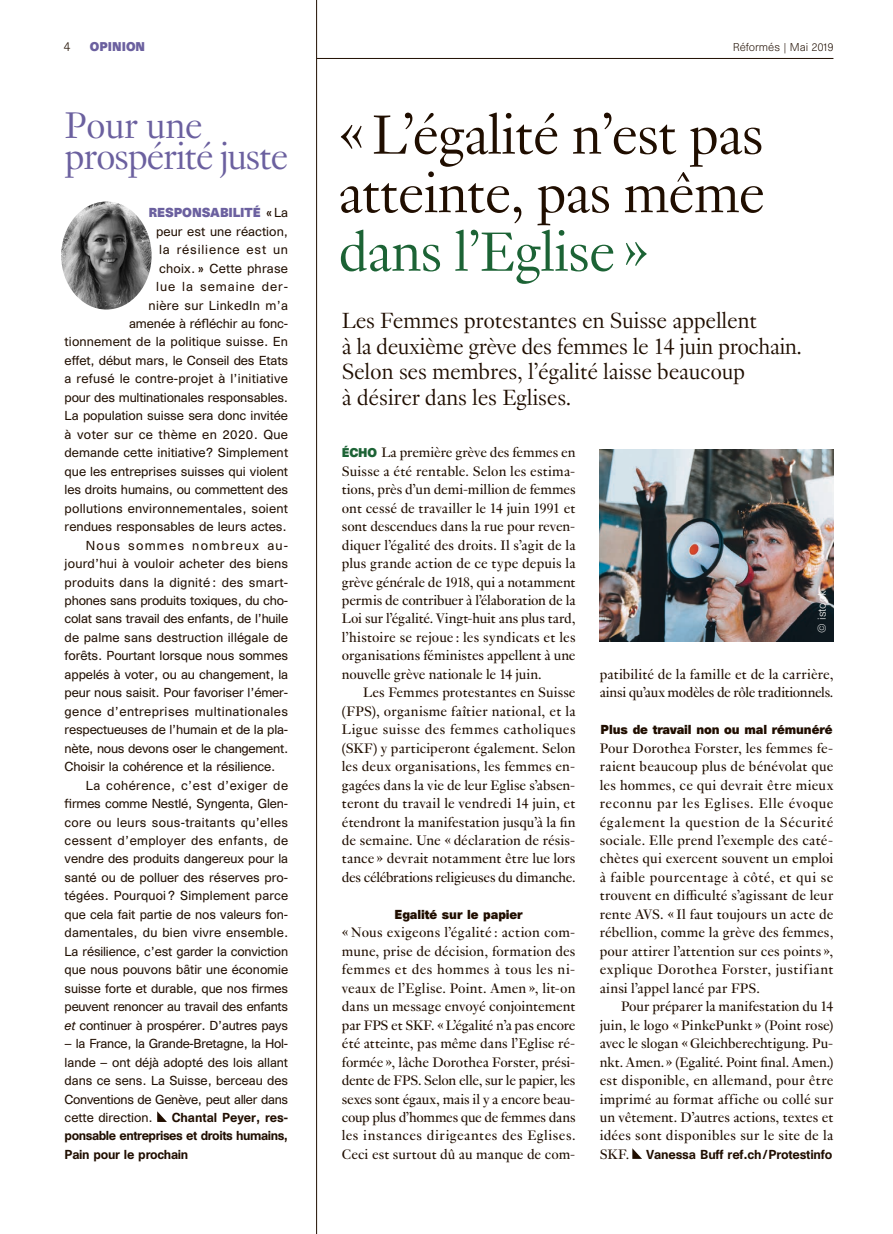
<style>
.page{position:relative;width:893px;height:1234px;background:#fff}
.page>*{position:absolute;margin:0;border:0;box-sizing:border-box;transform-origin:0 0}
.REF_Titres_indd{font:300 60.3px "Genath";letter-spacing:-.02em;color:#200e00}
.REF_Titres_indd-2{font:300 60.3px "Genath";letter-spacing:-.02em;color:#1c6335}
.REF_Texte_indd{font:300 40.5px "Genath";letter-spacing:-.035em;color:#6b609f}
.REF_Chapeaux_indd{font:300 24px/25.5px "Genath";letter-spacing:-.01em;color:#200e00}
.REF_Texte_indd-2{font:15px/18.5px "Genath";color:#200e00;text-align:justify}
.REF_Texte-encadre_in{font:12px/18.5px "Unica SB";letter-spacing:-.005em;color:#200e00;text-align:justify}
.REF_Texte-encadre_in-2{font:500 12px/18.5px "Unica SB";letter-spacing:-.035em;color:#200e00;text-align:justify}
.REF_Intertitre_indd{font:700 12px "Unica SB";letter-spacing:-.01em;color:#200e00}
.REF_Texte_indd-3{font:500 12px "Unica SB";letter-spacing:-.015em;color:#200e00}
.t1{font:300 12px "Unica SB";color:#200e00}
.t2{font:700 11.7px "Unica SB";color:#6b609f}
.t3{font:300 10.5px "Unica SB";color:#200e00}
.REF_legendes_copyrig{font:300 10.5px "Unica SB";color:#fff}
.s1{font-weight:700;color:#6b609f}
.s2{font-style:italic}
.s3{font-family:"Unica SB";font-weight:700;font-size:11.7px;color:#1c6335}
.s4{font-family:"Genath";font-weight:400;font-size:15px}
</style>
<div class="page">
<svg style="left:157px;top:1111px;width:9px;height:10px"></svg>
<img style="left:61px;top:201px;width:91px;height:108px">
<hr style="left:316px;top:0;width:1px;height:1233px;background:#200e00">
<svg style="left:632px;top:1148px;width:9px;height:10px"></svg>
<img style="left:600px;top:449px;width:233px;height:192px">
<hr style="left:317px;top:58px;width:516px;height:1px;background:#200e00">
<p class="t1" style="left:64px;top:39px;width:8px">4</p>
<p class="t2" style="left:90px;top:39px;width:57px">OPINION</p>
<p class="t3" style="left:733px;top:41px;width:102px">Réformés | Mai 2019</p>
<p class="REF_Texte_indd" style="left:65px;top:96px;width:140px">Pour une</p>
<p class="REF_Texte_indd" style="left:65px;top:128px;width:225px">prospérité juste</p>
<p class="REF_Texte-encadre_in" style="left:65px;top:204px;width:225px;text-align:right"><span class="s1">RESPONSABILITÉ</span> « La<br>peur est une réaction,<br>la résilience est un<br>choix. » Cette phrase<br>lue la semaine der-<br>nière sur LinkedIn m’a<br>amenée à réfléchir au fonc&shy;tionnement de la politique suisse. En effet, début mars, le Conseil des Etats a refusé le contre-projet à l’initiative pour des multinationales responsables.<br>La population suisse sera donc invitée à voter sur ce thème en 2020. Que demande cette initiative? Simplement que les entreprises suisses qui violent les droits humains, ou commettent des pollutions environnementales, soient rendues responsables de leurs actes.</p>
<p class="REF_Texte-encadre_in" style="left:65px;top:536px;width:225px;text-indent:21px">Nous sommes nombreux au&shy;jourd’hui à vouloir acheter des biens produits dans la dignité : des smart&shy;phones sans produits toxiques, du cho&shy;colat sans travail des enfants, de l’huile de palme sans destruction illégale de forêts. Pourtant lorsque nous sommes appelés à voter, ou au changement, la peur nous saisit. Pour favoriser l’émer&shy;gence d’entreprises multinationales respectueuses de l’humain et de la pla&shy;nète, nous devons oser le changement.<br>Choisir la cohérence et la résilience.</p>
<p class="REF_Texte-encadre_in" style="left:65px;top:776px;width:225px;text-indent:21px">La cohérence, c’est d’exiger de firmes comme Nestlé, Syngenta, Glen&shy;core ou leurs sous-traitants qu’elles cessent d’employer des enfants, de vendre des produits dangereux pour la santé ou de polluer des réserves pro&shy;tégées. Pourquoi ? Simplement parce que cela fait partie de nos valeurs fon&shy;damentales, du bien vivre ensemble.<br>La résilience, c’est garder la conviction que nous pouvons bâtir une économie suisse forte et durable, que nos firmes peuvent renoncer au travail des enfants <span class="s2">et</span> continuer à prospérer. D’autres pays</p>
<p class="REF_Texte-encadre_in" style="left:65px;top:1034px;width:225px">— la France, la Grande-Bretagne, la Hol&shy;lande — ont déjà adopté des lois allant dans ce sens. La Suisse, berceau des Conventions de Genève, peut aller dans cette direction.</p>
<p class="REF_Texte-encadre_in-2" style="left:65px;top:1108px;width:225px;text-indent:107px">Chantal Peyer, res&shy;ponsable entreprises et droits humains, Pain pour le prochain</p>
<p class="REF_Titres_indd" style="left:338px;top:92px;width:427px">« L’égalité n’est pas</p>
<p class="REF_Titres_indd" style="left:338px;top:150px;width:428px">atteinte, pas même</p>
<p class="REF_Titres_indd-2" style="left:338px;top:209px;width:312px">dans l’Eglise »</p>
<p class="REF_Chapeaux_indd" style="left:342px;top:306px;width:417px">Les Femmes protestantes en Suisse appellent</p>
<p class="REF_Chapeaux_indd" style="left:342px;top:331px;width:462px">à la deuxième grève des femmes le 14 juin prochain.<br>Selon ses membres, l’égalité laisse beaucoup</p>
<p class="REF_Chapeaux_indd" style="left:342px;top:382px;width:231px">à désirer dans les Eglises.</p>
<p class="REF_Texte_indd-2" style="left:342px;top:442px;width:235px"><span class="s3">ÉCHO</span> La première grève des femmes en Suisse a été rentable. Selon les estima&shy;tions, près d’un demi-million de femmes ont cessé de travailler le 14 juin 1991 et sont descendues dans la rue pour reven&shy;diquer l’égalité des droits. Il s’agit de la plus grande action de ce type depuis la grève générale de 1918, qui a notamment permis de contribuer à l’élaboration de la Loi sur l’égalité. Vingt-huit ans plus tard, l’histoire se rejoue : les syndicats et les organisations féministes appellent à une nouvelle grève nationale le 14 juin.</p>
<p class="REF_Texte_indd-2" style="left:342px;top:682px;width:235px;text-indent:21px">Les Femmes protestantes en Suisse (FPS), organisme faîtier national, et la Ligue suisse des femmes catholiques (SKF) y participeront également. Selon les deux organisations, les femmes en&shy;gagées dans la vie de leur Eglise s’absen&shy;teront du travail le vendredi 14 juin, et étendront la manifestation jusqu’à la fin de semaine. Une « déclaration de résis&shy;tance » devrait notamment être lue lors des célébrations religieuses du dimanche.</p>
<p class="REF_Intertitre_indd" style="left:395px;top:906px;width:130px">Egalité sur le papier</p>
<p class="REF_Texte_indd-2" style="left:342px;top:922px;width:235px">« Nous exigeons l’égalité : action com&shy;mune, prise de décision, formation des femmes et des hommes à tous les ni&shy;veaux de l’Eglise. Point. Amen », lit-on dans un message envoyé conjointement par FPS et SKF. « L’égalité n’a pas encore été atteinte, pas même dans l’Eglise ré&shy;formée », lâche Dorothea Forster, prési&shy;dente de FPS. Selon elle, sur le papier, les sexes sont égaux, mais il y a encore beau&shy;coup plus d’hommes que de femmes dans les instances dirigeantes des Eglises.<br>Ceci est surtout dû au manque de com-</p>
<p class="REF_legendes_copyrig" style="left:816px;top:632px;width:44px;rotate:-90deg">© istock</p>
<p class="REF_Texte_indd-2" style="left:600px;top:663px;width:235px">patibilité de la famille et de la carrière, ainsi qu’aux modèles de rôle traditionnels.</p>
<p class="REF_Intertitre_indd" style="left:601px;top:722px;width:233px">Plus de travail non ou mal rémunéré</p>
<p class="REF_Texte_indd-2" style="left:600px;top:737px;width:235px">Pour Dorothea Forster, les femmes fe&shy;raient beaucoup plus de bénévolat que les hommes, ce qui devrait être mieux reconnu par les Eglises. Elle évoque également la question de la Sécurité sociale. Elle prend l’exemple des caté&shy;chètes qui exercent souvent un emploi à faible pourcentage à côté, et qui se trouvent en difficulté s’agissant de leur rente AVS. « Il faut toujours un acte de rébellion, comme la grève des femmes, pour attirer l’attention sur ces points », explique Dorothea Forster, justifiant ainsi l’appel lancé par FPS.</p>
<p class="REF_Texte_indd-2" style="left:600px;top:995px;width:235px;text-indent:21px">Pour préparer la manifestation du 14 juin, le logo « PinkePunkt » (Point rose) avec le slogan « Gleichberechtigung. Pu&shy;nkt. Amen. » (Egalité. Point final. Amen.) est disponible, en allemand, pour être imprimé au format affiche ou collé sur un vêtement. D’autres actions, textes et idées sont disponibles sur le site de la</p>
<p class="REF_Texte_indd-3" style="left:600px;top:1146px;width:234px"><span class="s4">SKF.</span> Vanessa Buff ref.ch/Protestinfo</p>
</div>
